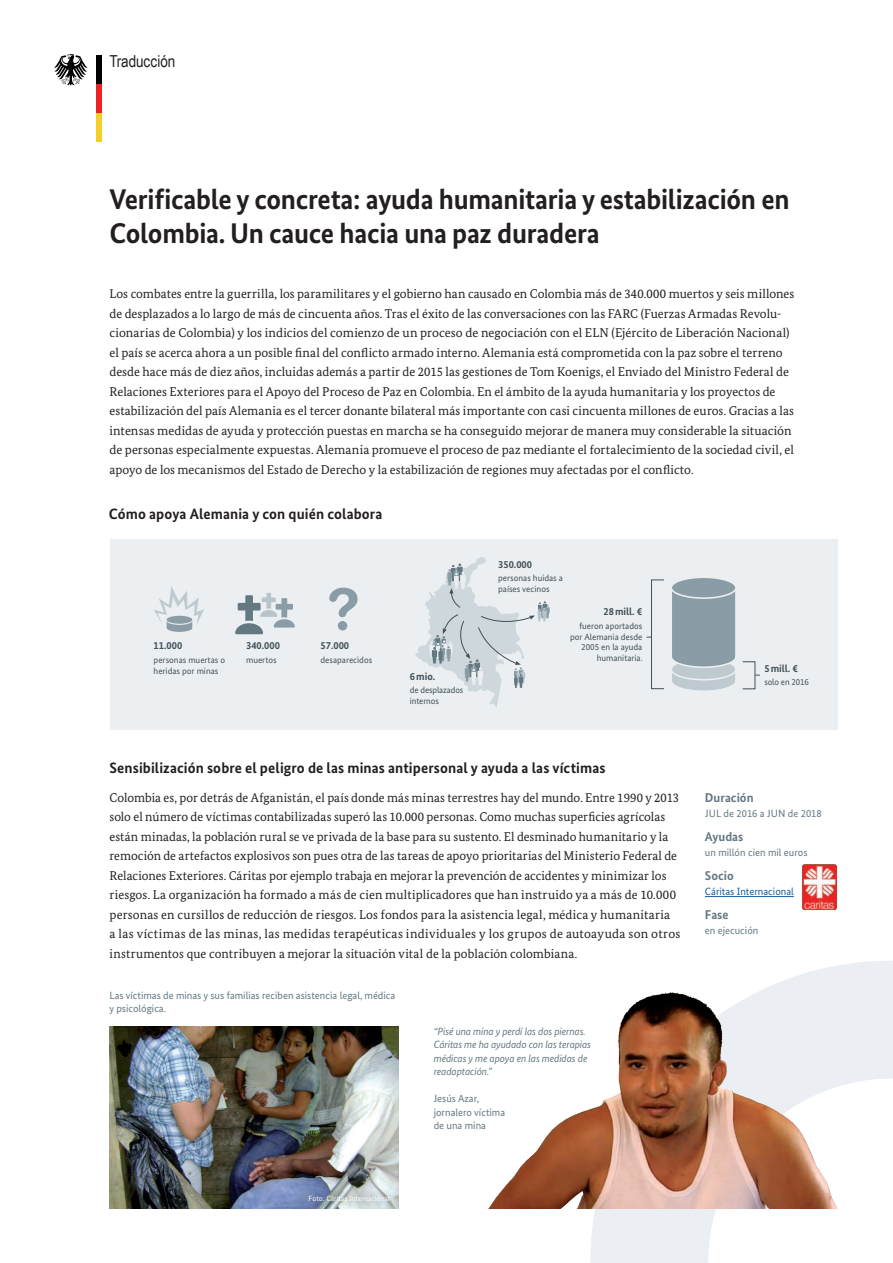
<style>
.page{position:relative;width:893px;height:1263px;background:#fff}
.page>*{position:absolute;margin:0;border:0;box-sizing:border-box;transform-origin:0 0}
.t1{font:700 28.5px/34.2px "Bundes Sans";letter-spacing:-.01em;color:#231f20}
.t2{font:16.5px "Arial Narrow";color:#231f20}
.t3{font:700 15px "Bundes Sans";letter-spacing:.005em;color:#231f20}
.t4{font:12.75px/19.5px "Bundes Serif";letter-spacing:.005em;color:#231f20}
.t5{font:700 12.75px "Bundes Sans";color:#647882}
.t6{font:10.5px/13.5px "Bundes Sans";color:#647882}
.t7{font:italic 10.5px/13.5px "Bundes Sans";letter-spacing:-.01em;color:#647882}
.t8{font:700 10.5px "Bundes Sans";color:#425159}
.t9{font:10.5px "Bundes Sans";color:#175d9e}
.t10{font:9px/10.8px "Bundes Sans";color:#425159}
.t11{font:9px/10.8px "Bundes Sans";color:#45525b}
.t12{font:7.5px "Bundes Sans";color:#fff}
</style>
<div class="page">
<div style="left:96px;top:113px;width:5px;height:29px;background:#f4cf27"></div>
<div style="left:96px;top:84px;width:5px;height:29px;background:#ec2224"></div>
<div style="left:96px;top:56px;width:5px;height:28px;background:#000"></div>
<svg style="left:54px;top:54px;width:34px;height:31px"></svg>
<svg style="left:590px;top:961px;width:303px;height:302px"></svg>
<div style="left:109px;top:539px;width:728px;height:191px;background:#ebeff1"></div>
<svg style="left:672px;top:591px;width:64px;height:100px"></svg>
<div style="left:671px;top:577px;width:65px;height:21px;background:#8a9ca6;border-radius:50%"></div>
<div style="left:670px;top:576px;width:67px;height:23px;border:2px solid #ebeff1;border-radius:50%"></div>
<div style="left:742px;top:661px;width:13px;height:28px;border:1px solid #425159"></div>
<div style="left:651px;top:580px;width:13px;height:109px;border:1px solid #425159"></div>
<svg style="left:154px;top:586px;width:50px;height:46px"></svg>
<svg style="left:329px;top:588px;width:29px;height:42px"></svg>
<svg style="left:235px;top:593px;width:60px;height:41px"></svg>
<svg style="left:415px;top:557px;width:135px;height:150px"></svg>
<hr style="left:705px;top:896px;width:89px;height:1px;background:#175d9e">
<img style="left:109px;top:1027px;width:290px;height:181px">
<div style="left:300px;top:1186px;width:99px;height:24px;background:#231f20;opacity:.75"></div>
<img style="left:802px;top:864px;width:35px;height:46px">
<img style="left:488px;top:982px;width:364px;height:227px">
<p class="t2" style="left:110px;top:49px;width:67px">Traducción</p>
<h1 class="t1" style="left:109px;top:182px;width:682px">Verificable y concreta: ayuda humanitaria y estabilización en<br>Colombia. Un cauce hacia una paz duradera</h1>
<p class="t4" style="left:109px;top:284px;width:686px">Los combates entre la guerrilla, los paramilitares y el gobierno han causado en Colombia más de 340.000 muertos y seis millones de desplazados a lo largo de más de cincuenta años. Tras el éxito de las conversaciones con las FARC (Fuerzas Armadas Revolu&shy;cionarias de Colombia) y los indicios del comienzo de un proceso de negociación con el ELN (Ejército de Liberación Nacional) el país se acerca ahora a un posible final del conflicto armado interno. Alemania está comprometida con la paz sobre el terreno desde hace más de diez años, incluidas además a partir de 2015 las gestiones de Tom Koenigs, el Enviado del Ministro Federal de Relaciones Exteriores para el Apoyo del Proceso de Paz en Colombia. En el ámbito de la ayuda humanitaria y los proyectos de estabilización del país Alemania es el tercer donante bilateral más importante con casi cincuenta millones de euros. Gracias a las intensas medidas de ayuda y protección puestas en marcha se ha conseguido mejorar de manera muy considerable la situación de personas especialmente expuestas. Alemania promueve el proceso de paz mediante el fortalecimiento de la sociedad civil, el apoyo de los mecanismos del Estado de Derecho y la estabilización de regiones muy afectadas por el conflicto.</p>
<p class="t3" style="left:109px;top:505px;width:275px">Cómo apoya Alemania y con quién colabora</p>
<p class="t8" style="left:498px;top:558px;width:35px">350.000</p>
<p class="t8" style="left:154px;top:639px;width:30px">11.000</p>
<p class="t11" style="left:154px;top:654px;width:73px">personas muertas o heridas por minas</p>
<p class="t8" style="left:246px;top:639px;width:35px">340.000</p>
<p class="t11" style="left:246px;top:654px;width:32px">muertos</p>
<p class="t8" style="left:320px;top:639px;width:30px">57.000</p>
<p class="t11" style="left:320px;top:654px;width:53px">desaparecidos</p>
<p class="t8" style="left:410px;top:670px;width:27px">6mio.</p>
<p class="t10" style="left:410px;top:685px;width:55px">de desplazados internos</p>
<p class="t10" style="left:498px;top:573px;width:66px">personas huidas a países vecinos</p>
<p class="t8" style="left:603px;top:605px;width:40px">28mill. €</p>
<p class="t10" style="left:570px;top:620px;width:74px;text-align:right">fueron aportados por Alemania desde<br>2005 en la ayuda humanitaria.</p>
<p class="t8" style="left:764px;top:662px;width:35px">5mill. €</p>
<p class="t11" style="left:764px;top:677px;width:46px">solo en 2016</p>
<p class="t3" style="left:109px;top:758px;width:498px">Sensibilización sobre el peligro de las minas antipersonal y ayuda a las víctimas</p>
<p class="t4" style="left:109px;top:787px;width:572px">Colombia es, por detrás de Afganistán, el país donde más minas terrestres hay del mundo. Entre 1990 y 2013 solo el número de víctimas contabilizadas superó las 10.000 personas. Como muchas superficies agrícolas están minadas, la población rural se ve privada de la base para su sustento. El desminado humanitario y la remoción de artefactos explosivos son pues otra de las tareas de apoyo prioritarias del Ministerio Federal de Relaciones Exteriores. Cáritas por ejemplo trabaja en mejorar la prevención de accidentes y minimizar los riesgos. La organización ha formado a más de cien multiplicadores que han instruido ya a más de 10.000 personas en cursillos de reducción de riesgos. Los fondos para la asistencia legal, médica y humanitaria<br>a las víctimas de las minas, las medidas terapéuticas individuales y los grupos de autoayuda son otros instrumentos que contribuyen a mejorar la situación vital de la población colombiana.</p>
<p class="t5" style="left:705px;top:790px;width:50px">Duración</p>
<p class="t6" style="left:705px;top:807px;width:118px">JUL de 2016 a JUN de 2018</p>
<p class="t5" style="left:705px;top:829px;width:40px">Ayudas</p>
<p class="t6" style="left:705px;top:846px;width:104px">un millón cien mil euros</p>
<p class="t5" style="left:705px;top:868px;width:30px">Socio</p>
<p class="t9" style="left:705px;top:885px;width:90px">Cáritas Internacional</p>
<p class="t5" style="left:705px;top:907px;width:25px">Fase</p>
<p class="t6" style="left:705px;top:924px;width:55px">en ejecución</p>
<p class="t6" style="left:109px;top:988px;width:287px">Las víctimas de minas y sus familias reciben asistencia legal, médica y psicológica.</p>
<p class="t12" style="left:309px;top:1193px;width:83px">Foto: Cáritas Internacional</p>
<p class="t7" style="left:434px;top:1024px;width:159px">“Pisé una mina y perdí las dos piernas.<br>Cáritas me ha ayudado con las terapias médicas y me apoya en las medidas de readaptación.”</p>
<p class="t6" style="left:434px;top:1092px;width:73px">Jesús Azar, jornalero víctima de una mina</p>
</div>
